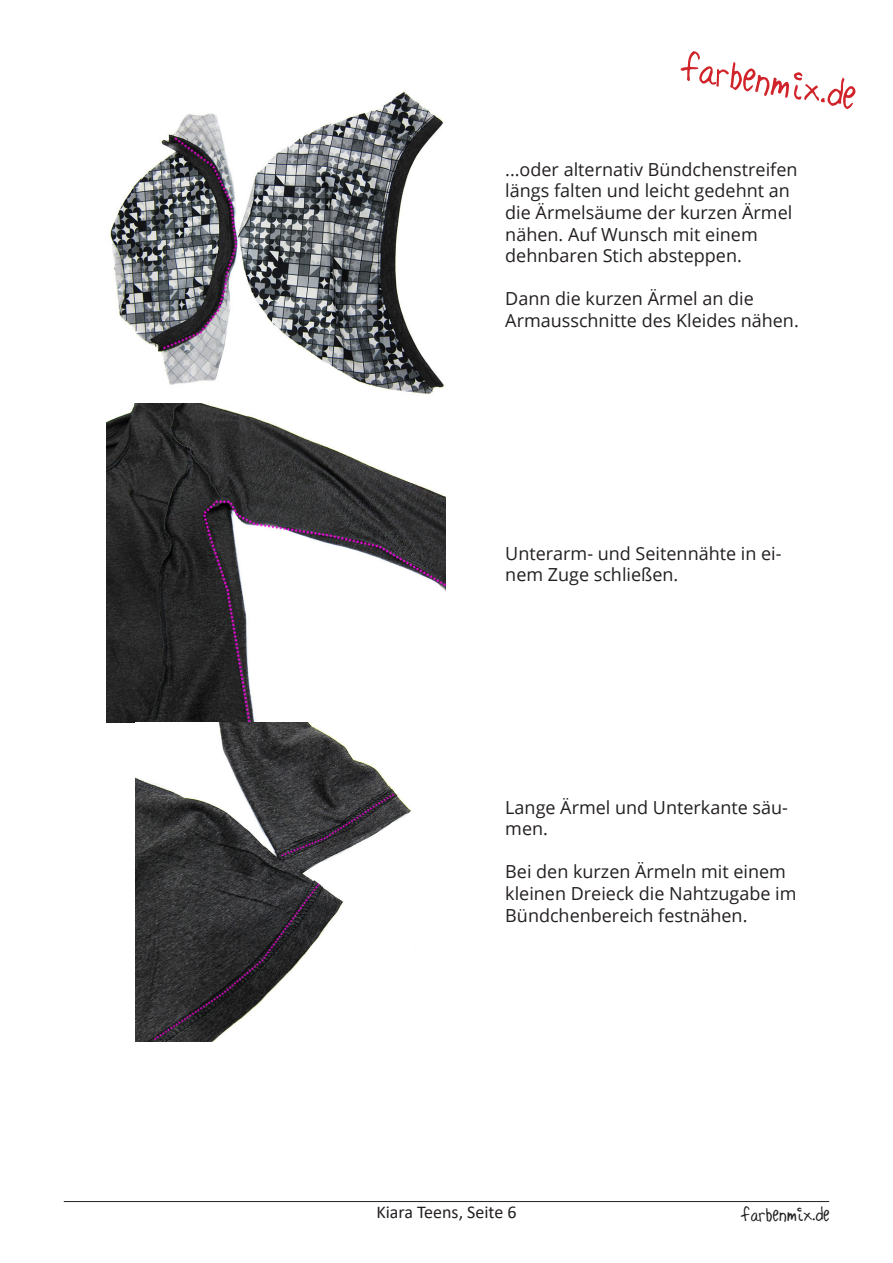
<style>
.page{position:relative;width:893px;height:1263px;background:#fff}
.page>*{position:absolute;margin:0;border:0;box-sizing:border-box;transform-origin:0 0}
.t1{font:45px "Hilde Sharpie";color:#d1232a}
.t2{font:22.5px "Hilde Sharpie";color:#231f20}
.t3{font:18px/21.6px "Open Sans";color:#231f20}
.t4{font:18px "Calibri";color:#231f20}
</style>
<div class="page">
<hr style="left:64px;top:1201px;width:765px;height:1px;background:#231f20">
<img style="left:109px;top:91px;width:336px;height:313px">
<img style="left:107px;top:404px;width:338px;height:319px">
<img style="left:135px;top:723px;width:277px;height:319px">
<h1 class="t1" style="left:688px;top:36px;width:177px;rotate:10deg">farbenmix.de</h1>
<p class="t3" style="left:505px;top:158px;width:294px">...oder alternativ Bündchenstreifen längs falten und leicht gedehnt an die Ärmelsäume der kurzen Ärmel nähen. Auf Wunsch mit einem</p>
<p class="t3" style="left:505px;top:244px;width:238px">dehnbaren Stich absteppen.</p>
<p class="t3" style="left:505px;top:288px;width:250px">Dann die kurzen Ärmel an die</p>
<p class="t3" style="left:505px;top:309px;width:295px">Armausschnitte des Kleides nähen.</p>
<p class="t3" style="left:505px;top:542px;width:278px">Unterarm- und Seitennähte in ei&shy;nem Zuge schließen.</p>
<p class="t3" style="left:505px;top:796px;width:284px">Lange Ärmel und Unterkante säu&shy;men.</p>
<p class="t3" style="left:505px;top:861px;width:282px">Bei den kurzen Ärmeln mit einem</p>
<p class="t3" style="left:505px;top:882px;width:293px">kleinen Dreieck die Nahtzugabe im</p>
<p class="t3" style="left:505px;top:904px;width:244px">Bündchenbereich festnähen.</p>
<p class="t4" style="left:376px;top:1200px;width:142px">Kiara Teens, Seite 6</p>
<p class="t2" style="left:742px;top:1199px;width:89px">farbenmix.de</p>
</div>
